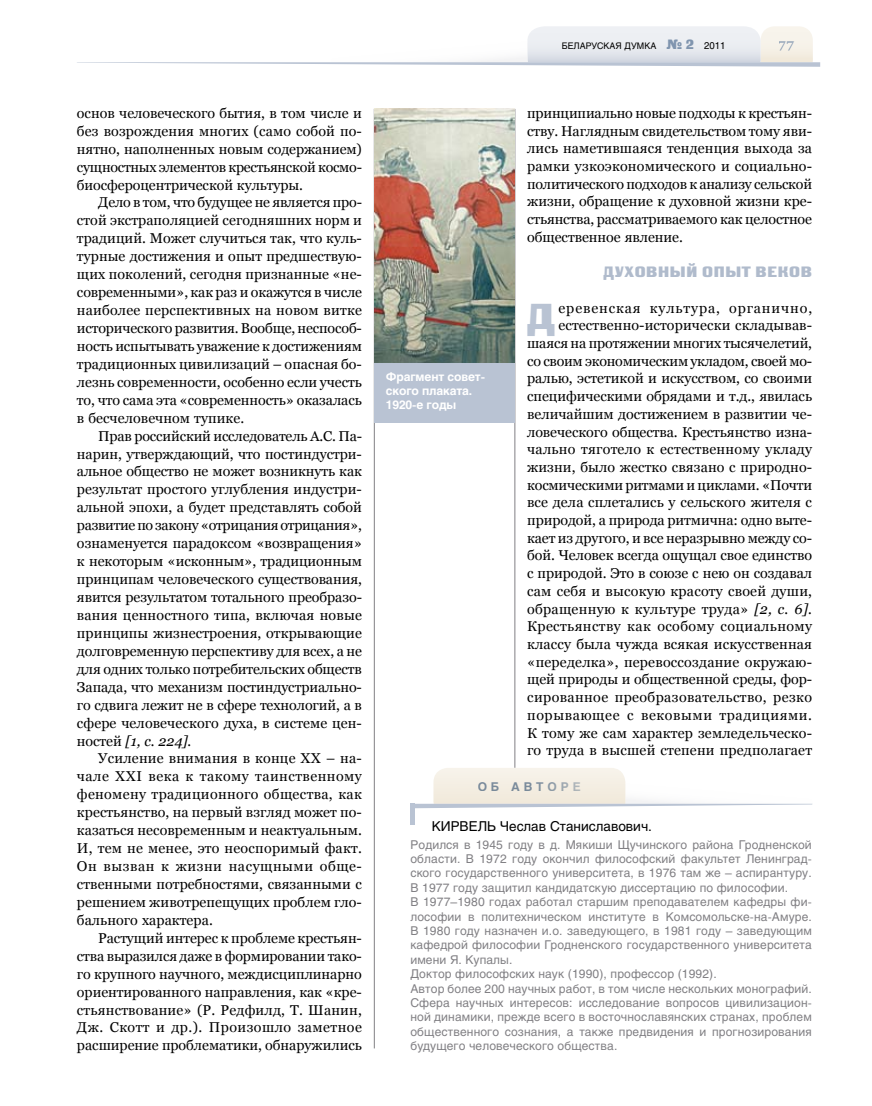
<style>
.page{position:relative;width:872px;height:1106px;background:#fff}
.page>*{position:absolute;margin:0;border:0;box-sizing:border-box;transform-origin:0 0}
.t1{font:36px "Black Grotesk C";color:#b9c3d3;scale:1.1 1}
.t2{font:15px "Black Grotesk C";letter-spacing:.045em;color:#b0bbcc}
.t3{font:14.25px/18px "Georgia";color:#000;text-align:justify}
.t4{font:13.5px "Helios";color:#000}
.t5{font:700 13.5px "Georgia";color:#8095af}
.t6{font:12px/14.4px "Helios";letter-spacing:.01em;color:#818084}
.t7{font:700 12px/14.4px "Helios";letter-spacing:-.01em;color:#fff}
.t8{font:700 12px "Helios";letter-spacing:.325em;color:#8095af}
.t9{font:9px "Helios";color:#000}
.s1{font-style:italic}
.s2{font-family:"Black Grotesk C";font-size:13.5px;color:#8095af}
.s3{font-size:9.75px}
</style>
<div class="page">
<hr style="left:374px;top:109px;width:1px;height:939px;background:#818084">
<svg style="left:77px;top:26px;width:743px;height:41px"></svg>
<hr style="left:514px;top:109px;width:1px;height:659px;background:#818084">
<svg style="left:414px;top:768px;width:398px;height:40px"></svg>
<hr style="left:410px;top:803px;width:4px;height:22px;background:#b9c3d3">
<img style="left:374px;top:109px;width:141px;height:254px">
<div style="left:374px;top:363px;width:140px;height:60px;background:#b9c3d3"></div>
<p class="t3" style="left:77px;top:104px;width:286px">основ человеческого бытия, в том числе и без возрождения многих (само собой по&shy;нятно, наполненных новым содержанием) сущностных элементов крестьянской космо&shy;биосфероцентрической культуры.</p>
<p class="t3" style="left:77px;top:193px;width:286px;text-indent:21px">Дело в том, что будущее не является про&shy;стой экстраполяцией сегодняшних норм и традиций. Может случиться так, что куль&shy;турные достижения и опыт предшествую&shy;щих поколений, сегодня признанные «не&shy;современными», как раз и окажутся в числе наиболее перспективных на новом витке исторического развития. Вообще, неспособ&shy;ность испытывать уважение к достижениям традиционных цивилизаций – опасная бо&shy;лезнь современности, особенно если учесть то, что сама эта «современность» оказалась в бесчеловечном тупике.</p>
<p class="t3" style="left:77px;top:426px;width:286px;text-indent:21px">Прав российский исследователь А.С. Па&shy;нарин, утверждающий, что постиндустри&shy;альное общество не может возникнуть как результат простого углубления индустри&shy;альной эпохи, а будет представлять собой развитие по закону «отрицания отрицания», ознаменуется парадоксом «возвращения» к некоторым «исконным», традиционным принципам человеческого существования, явится результатом тотального преобразо&shy;вания ценностного типа, включая новые принципы жизнестроения, открывающие долговременную перспективу для всех, а не для одних только потребительских обществ Запада, что механизм постиндустриально&shy;го сдвига лежит не в сфере технологий, а в сфере человеческого духа, в системе цен&shy;ностей <span class="s1">[1, с. 224].</span></p>
<p class="t3" style="left:77px;top:749px;width:286px;text-indent:21px">Усиление внимания в конце ХХ – на&shy;чале XXI века к такому таинственному феномену традиционного общества, как крестьянство, на первый взгляд может по&shy;казаться несовременным и неактуальным.<br>И, тем не менее, это неоспоримый факт.<br>Он вызван к жизни насущными обще&shy;ственными потребностями, связанными с решением животрепещущих проблем гло&shy;бального характера.</p>
<p class="t3" style="left:77px;top:928px;width:286px;text-indent:21px">Растущий интерес к проблеме крестьян&shy;ства выразился даже в формировании тако&shy;го крупного научного, междисциплинарно ориентированного направления, как «кре&shy;стьянствование» (Р. Редфилд, Т. Шанин, Дж. Скотт и др.). Произошло заметное расширение проблематики, обнаружились</p>
<p class="t7" style="left:386px;top:369px;width:101px">Фрагмент совет&shy;ского плаката.<br>1920-е годы</p>
<p class="t9" style="left:562px;top:40px;width:165px">БЕЛАРУСКАЯ ДУМКА <span class="s2">№ 2</span> <span class="s3">2011</span></p>
<p class="t5" style="left:779px;top:36px;width:17px">77</p>
<p class="t3" style="left:527px;top:104px;width:286px">принципиально новые подходы к крестьян&shy;ству. Наглядным свидетельством тому яви&shy;лись наметившаяся тенденция выхода за рамки узкоэкономического и социально&shy;политического подходов к анализу сельской жизни, обращение к духовной жизни кре&shy;стьянства, рассматриваемого как целостное общественное явление.</p>
<p class="t2" style="left:603px;top:263px;width:210px">Духовный опыт веков</p>
<h1 class="t1" style="left:527px;top:295px;width:27px">Д</h1>
<p class="t3" style="left:527px;top:299px;width:286px;text-align:right">еревенская культура, органично, естественно-исторически складывав&shy;шаяся на протяжении многих тысячелетий, со своим экономическим укладом, своей мо&shy;ралью, эстетикой и искусством, со своими специфическими обрядами и т.д., явилась величайшим достижением в развитии че&shy;ловеческого общества. Крестьянство изна&shy;чально тяготело к естественному укладу жизни, было жестко связано с природно&shy;космическими ритмами и циклами. «Почти все дела сплетались у сельского жителя с природой, а природа ритмична: одно выте&shy;кает из другого, и все неразрывно между со&shy;бой. Человек всегда ощущал свое единство с природой. Это в союзе с нею он создавал сам себя и высокую красоту своей души, обращенную к культуре труда» <span class="s1">[2, с. 6].<br></span>Крестьянству как особому социальному классу была чужда всякая искусственная «переделка», перевоссоздание окружаю&shy;щей природы и общественной среды, фор&shy;сированное преобразовательство, резко порывающее с вековыми традициями.<br>К тому же сам характер земледельческо&shy;го труда в высшей степени предполагает</p>
<p class="t8" style="left:477px;top:779px;width:105px">об авторе</p>
<p class="t4" style="left:432px;top:818px;width:222px">Кирвел ь Чеслав Станиславович.</p>
<p class="t6" style="left:410px;top:837px;width:403px">Родился в 1945 году в д. Мякиши Щучинского района Гродненской области. В 1972 году окончил философский факультет Ленинград&shy;ского государственного университета, в 1976 там же – аспирантуру.<br>В 1977 году защитил кандидатскую диссертацию по философии.<br>В 1977–1980 годах работал старшим преподавателем кафедры фи&shy;лософии в политехническом институте в Комсомольске-на-Амуре.<br>В 1980 году назначен и.о. заведующего, в 1981 году – заведующим кафедрой философии Гродненского государственного университета имени Я. Купалы.<br>Доктор философских наук (1990), профессор (1992).<br>Автор более 200 научных работ, в том числе нескольких монографий.<br>Сфера научных интересов: исследование вопросов цивилизацион&shy;ной динамики, прежде всего в восточнославянских странах, проблем общественного сознания, а также предвидения и прогнозирования будущего человеческого общества.</p>
</div>
